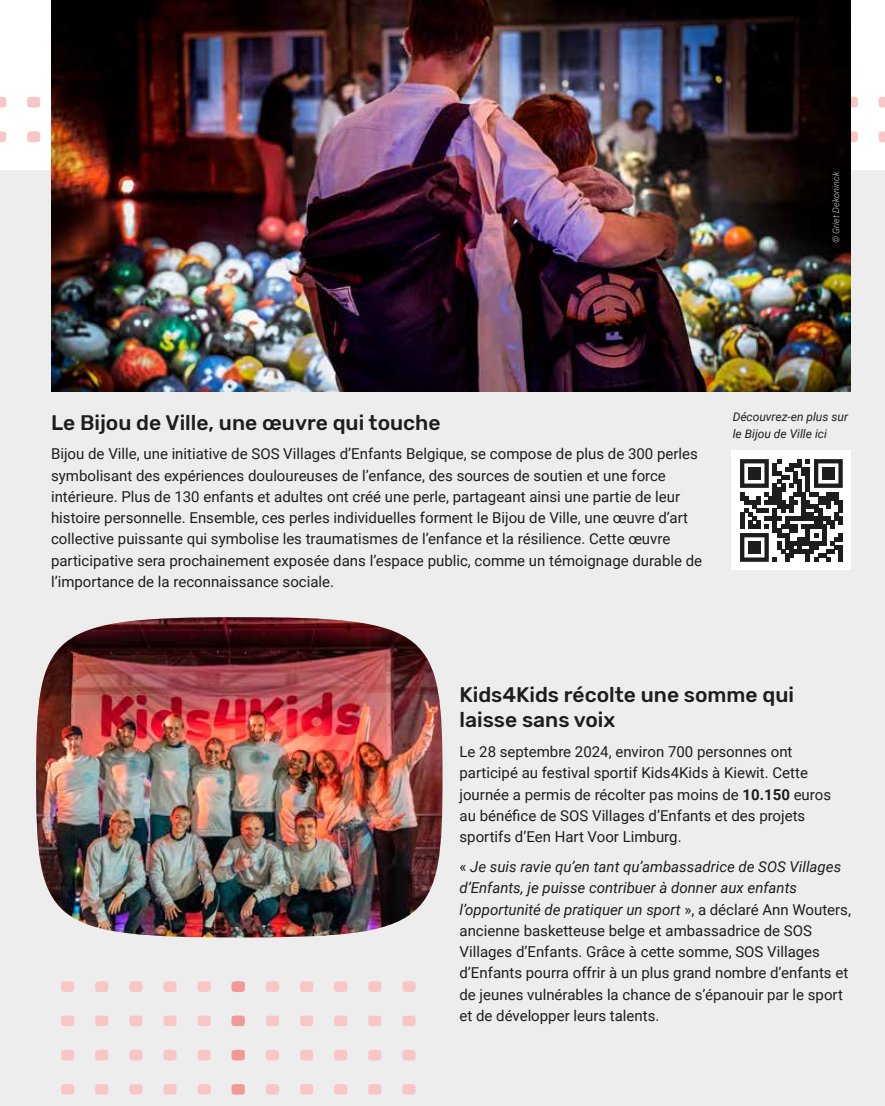
<style>
.page{position:relative;width:885px;height:1106px;background:#fff}
.page>*{position:absolute;margin:0;border:0;box-sizing:border-box;transform-origin:0 0}
.t1{font:500 21px/25.5px "Rubik";color:#1d1d1b}
.t2{font:15px/21.3px "Roboto";color:#1d1d1b}
.t3{font:italic 12px/17px "Roboto";color:#1d1d1b}
.t4{font:italic 300 9px "Roboto";letter-spacing:.01em;color:#fff}
.s1{font-weight:700}
.s2{font-style:italic}
</style>
<div class="page">
<div style="left:0;top:170px;width:884px;height:936px;background:#ededed"></div>
<img style="left:0;top:87px;width:884px;height:70px">
<img style="left:51px;top:0;width:799px;height:391px">
<img style="left:61px;top:981px;width:355px;height:114px">
<img style="left:36px;top:617px;width:406px;height:320px">
<div style="left:731px;top:451px;width:119px;height:119px;background:#fff"></div>
<svg style="left:740px;top:459px;width:102px;height:103px"></svg>
<div style="left:748px;top:467px;width:12px;height:12px;background:#1d1d1b"></div>
<div style="left:822px;top:467px;width:12px;height:12px;background:#1d1d1b"></div>
<div style="left:748px;top:541px;width:12px;height:12px;background:#1d1d1b"></div>
<img style="left:223px;top:981px;width:28px;height:114px">
<svg style="left:836px;top:23px;width:15px;height:12px"></svg>
<p class="t4" style="left:829px;top:243px;width:73px;rotate:-90deg">© Griet Dekoninck</p>
<h1 class="t1" style="left:51px;top:410px;width:391px">Le Bijou de Ville, une œuvre qui touche</h1>
<p class="t2" style="left:51px;top:443px;width:652px">Bijou de Ville, une initiative de SOS Villages d’Enfants Belgique, se compose de plus de 300 perles symbolisant des expériences douloureuses de l’enfance, des sources de soutien et une force intérieure. Plus de 130 enfants et adultes ont créé une perle, partageant ainsi une partie de leur histoire personnelle. Ensemble, ces perles individuelles forment le Bijou de Ville, une œuvre d’art collective puissante qui symbolise les traumatismes de l’enfance et la résilience. Cette œuvre participative sera prochainement exposée dans l’espace public, comme un témoignage durable de l’importance de la reconnaissance sociale.</p>
<p class="t3" style="left:732px;top:408px;width:117px">Découvrez-en plus sur le Bijou de Ville ici</p>
<h1 class="t1" style="left:459px;top:682px;width:336px">Kids4Kids récolte une somme qui laisse sans voix</h1>
<p class="t2" style="left:459px;top:740px;width:373px">Le 28 septembre 2024, environ 700 personnes ont participé au festival sportif Kids4Kids à Kiewit. Cette journée a permis de récolter pas moins de <span class="s1">10.150</span> euros au bénéfice de SOS Villages d’Enfants et des projets sportifs d’Een Hart Voor Limburg.</p>
<p class="t2" style="left:459px;top:855px;width:393px">« <span class="s2">Je suis ravie qu’en tant qu’ambassadrice de SOS Villages d’Enfants, je puisse contribuer à donner aux enfants l’opportunité de pratiquer un sport</span> », a déclaré Ann Wouters, ancienne basketteuse belge et ambassadrice de SOS Villages d’Enfants. Grâce à cette somme, SOS Villages d’Enfants pourra offrir à un plus grand nombre d’enfants et de jeunes vulnérables la chance de s’épanouir par le sport et de développer leurs talents.</p>
</div>
